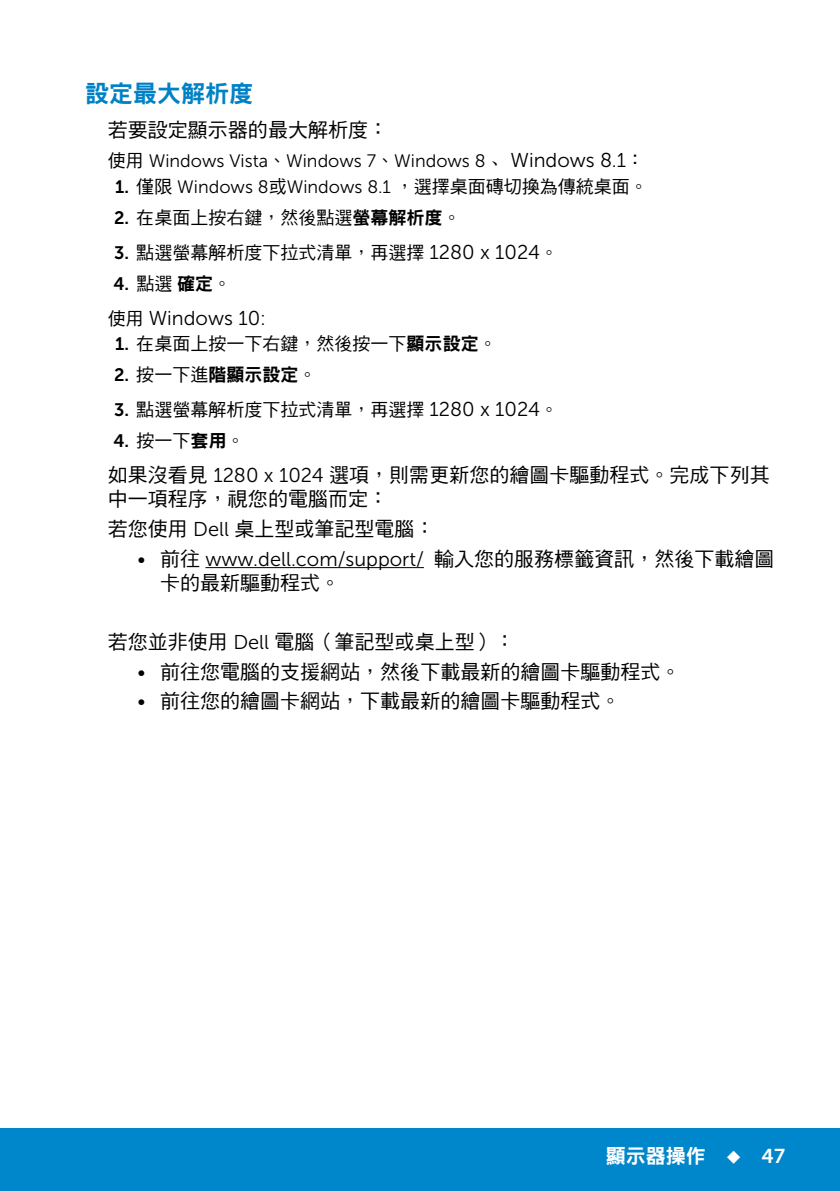
<style>
.page{position:relative;width:840px;height:1191px;background:#fff}
.page>*{position:absolute;margin:0;border:0;box-sizing:border-box;transform-origin:0 0}
.t1{font:24px "DF Hei Std W9";color:#0081c6}
.t2{font:20px/24px "DF Hei Std W5";color:#000}
.t3{font:20px "Museo Sans For Dell 300";color:#000}
.t4{font:20px "DF Hei Std W9";color:#fff}
.t5{font:18px "DF Hei Std W5";color:#000}
.t6{font:18px "Museo Sans For Dell 300";color:#000}
.s1{font-family:"DF Hei Std W5"}
.s2{font-family:"Adobe Song Std";font-weight:300;font-size:20px}
.s3{font-size:20px}
.s4{font-family:"Museo Sans For Dell 700"}
.s5{font-family:"DF Hei Std W9"}
.s6{font-family:"Museo Sans For Dell 300";font-size:20px}
.s7{font-family:"DF Hei Std W5";font-size:18px}
.s8{font-family:"Museo Sans For Dell 300"}
</style>
<div class="page">
<div style="left:0;top:1128px;width:839px;height:63px;background:#0087cb"></div>
<hr style="left:205px;top:567px;width:218px;height:1px;background:#000">
<p class="t1" style="left:85px;top:80px;width:169px">設定最大解析度</p>
<p class="t2" style="left:108px;top:118px;width:282px">若要設定顯示器的最大解析度：</p>
<p class="t6" style="left:108px;top:151px;width:537px"><span class="s1">使用</span> Windows Vista<span class="s1">、</span>Windows 7<span class="s1">、</span>Windows 8 <span class="s2">、</span><span class="s3">Windows 8.1</span><span class="s1">：</span></p>
<p class="t6" style="left:115px;top:177px;width:534px"><span class="s4">1.</span> <span class="s1">僅限</span> Windows 8<span class="s1">或</span>Windows 8.1 <span class="s1">，選擇桌面磚切換為傳統桌面。</span></p>
<p class="t5" style="left:114px;top:207px;width:348px"><span class="s4">2.</span> 在桌面上按右鍵，然後點選<span class="s5">螢幕解析度</span>。</p>
<p class="t5" style="left:114px;top:242px;width:445px"><span class="s4">3.</span> 點選螢幕解析度下拉式清單，再選擇 <span class="s6">1280 x 1024</span>。</p>
<p class="t5" style="left:114px;top:273px;width:119px"><span class="s4">4.</span> 點選<span class="s5">確定</span>。</p>
<p class="t3" style="left:108px;top:307px;width:160px"><span class="s7">使用</span> Windows 10:</p>
<p class="t5" style="left:115px;top:334px;width:382px"><span class="s4">1.</span> 在桌面上按一下右鍵，然後按一下<span class="s5">顯示設定</span>。</p>
<p class="t5" style="left:114px;top:365px;width:204px"><span class="s4">2.</span> 按一下進<span class="s5">階顯示設定</span>。</p>
<p class="t5" style="left:114px;top:400px;width:445px"><span class="s4">3.</span> 點選螢幕解析度下拉式清單，再選擇 <span class="s6">1280 x 1024</span>。</p>
<p class="t5" style="left:114px;top:431px;width:132px"><span class="s4">4.</span> 按一下<span class="s5">套用</span>。</p>
<p class="t2" style="left:108px;top:463px;width:663px">如果沒看見 <span class="s8">1280 x 1024</span> 選項，則需更新您的繪圖卡驅動程式。完成下列其中一項程序，視您的電腦而定：</p>
<p class="t2" style="left:108px;top:516px;width:328px">若您使用 <span class="s8">Dell</span> 桌上型或筆記型電腦：</p>
<p class="t3" style="left:137px;top:548px;width:638px">• <span class="s1">前往</span> www.dell.com/support/ <span class="s1">輸入您的服務標籤資訊，然後下載繪圖</span></p>
<p class="t2" style="left:160px;top:570px;width:181px">卡的最新驅動程式。</p>
<p class="t2" style="left:108px;top:629px;width:408px">若您並非使用 <span class="s8">Dell</span> 電腦（筆記型或桌上型）：</p>
<p class="t2" style="left:137px;top:659px;width:544px"><span class="s8">•</span> 前往您電腦的支援網站，然後下載最新的繪圖卡驅動程式。</p>
<p class="t2" style="left:137px;top:689px;width:484px"><span class="s8">•</span> 前往您的繪圖卡網站，下載最新的繪圖卡驅動程式。</p>
<p class="t4" style="left:605px;top:1144px;width:181px">顯示器操作 ◆ <span class="s4">47</span></p>
</div>
